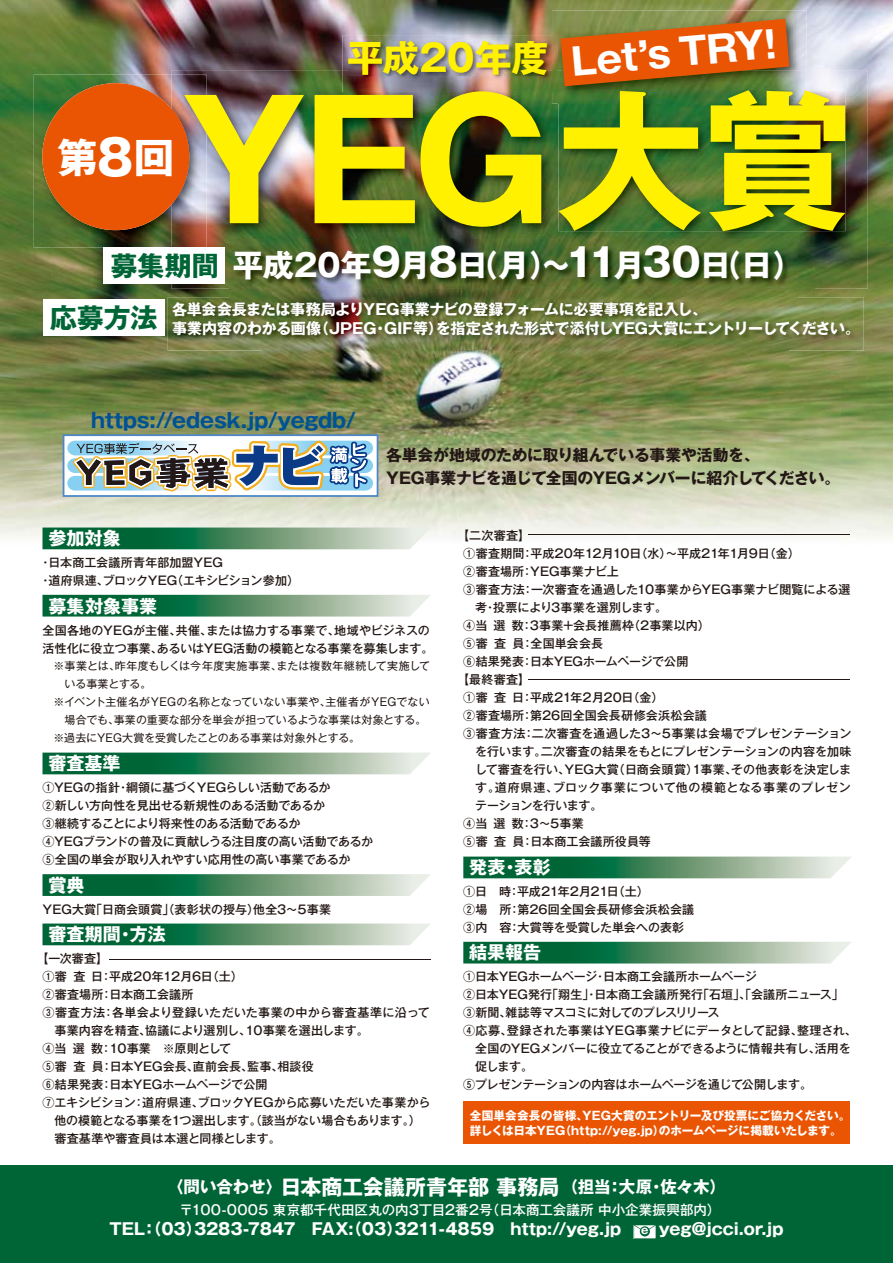
<style>
.page{position:relative;width:893px;height:1263px;background:#fff}
.page>*{position:absolute;margin:0;border:0;box-sizing:border-box;transform-origin:0 0}
.t1{font:700 162.75px "Gothic MB101 Pr 5";color:#fff100;scale:.95 1}
.t2{font:700 40.5px "Gothic MB101 Pr 5";color:#fff}
.t3{font:700 37.2px "Gothic MB101 Pr 5";color:#fff}
.t4{font:700 37.05px "Gothic MB101 Pr 5";letter-spacing:-.015em;color:#fff100}
.t5{font:700 31.2px "Gothic MB101 Pr 5";letter-spacing:-.01em;color:#fff}
.t6{font:700 27px "Gothic MB101 Pr 5";color:#006536}
.t7{font:700 20.4px "Gothic MB101 Pr 5";color:#005293}
.t8{font:700 18px "Gothic MB101 Pr 5";letter-spacing:.005em;color:#fff}
.t9{font:700 16.5px "Gothic MB101 Pr 5";letter-spacing:-.005em;color:#fff}
.t10{font:700 16.2px "Gothic MB101 Pr 5";letter-spacing:-.005em;color:#fff}
.t11{font:700 15.9px/22.6px "Gothic MB101 Pr 5";letter-spacing:-.02em;color:#231815}
.t12{font:700 15px/19.5px "Gothic MB101 Pr 5";letter-spacing:-.015em;color:#fff}
.t13{font:500 13.5px "Gothic MB101 Pr 5";letter-spacing:.005em;color:#fff}
.t14{font:500 12px/18px "Gothic MB101 Pr 5";color:#231815}
.t15{font:500 12px "Gothic MB101 Pr 5";letter-spacing:.02em;color:#231815}
.t16{font:500 12px "Gothic MB101 Pr 5";letter-spacing:-.02em;color:#231815}
.t17{font:500 12px "Gothic MB101 Pr 5";letter-spacing:.03em;color:#231815}
.t18{font:500 12px "Gothic MB101 Pr 5";letter-spacing:.045em;color:#231815}
.t19{font:500 12px "Gothic MB101 Pr 5";letter-spacing:-.03em;color:#231815}
.t20{font:500 12px "Gothic MB101 Pr 5";letter-spacing:-.025em;color:#231815}
.t21{font:500 12px "Gothic MB101 Pr 5";letter-spacing:-.055em;color:#231815}
.t22{font:500 12px "Gothic MB101 Pr 5";letter-spacing:-.05em;color:#231815}
.t23{font:700 11.7px/15px "Gothic MB101 Pr 5";letter-spacing:-.01em;color:#fff}
.t24{font:10.95px "Gothic MB101 Pr 5";letter-spacing:.005em;color:#231815}
.t25{font:10.95px "Gothic MB101 Pr 5";letter-spacing:.03em;color:#231815}
.t26{font:700 10.8px "Gothic MB101 Pr 5";color:#fff}
.s1{font-size:48.6px}
.s2{font-size:147.9px}
.s3{font-size:27px;color:#006536}
.s4{font-size:39px}
.s5{font-size:21px}
</style>
<div class="page">
<div style="left:0;top:1165px;width:893px;height:98px;background:#006536"></div>
<img style="left:0;top:0;width:367px;height:100px">
<img style="left:367px;top:0;width:526px;height:50px">
<img style="left:0;top:100px;width:52px;height:517px">
<img style="left:841px;top:100px;width:52px;height:439px">
<img style="left:52px;top:247px;width:158px;height:370px">
<img style="left:210px;top:289px;width:52px;height:328px">
<img style="left:788px;top:289px;width:53px;height:247px">
<img style="left:262px;top:351px;width:526px;height:266px">
<svg style="left:463px;top:856px;width:388px;height:22px;background:#5c9674"></svg>
<svg style="left:463px;top:942px;width:388px;height:21px;background:#579471"></svg>
<svg style="left:42px;top:527px;width:389px;height:22px;background:#5b9674"></svg>
<svg style="left:42px;top:595px;width:389px;height:21px;background:#589471"></svg>
<svg style="left:42px;top:753px;width:388px;height:21px;background:#579471"></svg>
<svg style="left:42px;top:874px;width:389px;height:22px;background:#5a9573"></svg>
<svg style="left:42px;top:923px;width:388px;height:22px;background:#5b9674"></svg>
<div style="left:464px;top:1101px;width:386px;height:42px;background:#ea5504"></div>
<img style="left:34px;top:75px;width:137px;height:172px">
<div style="left:42px;top:83px;width:147px;height:147px;background:#ea5504;border-radius:50%"></div>
<img style="left:342px;top:35px;width:210px;height:35px">
<img style="left:348px;top:40px;width:199px;height:30px">
<img style="left:171px;top:70px;width:428px;height:175px">
<img style="left:807px;top:70px;width:61px;height:43px">
<img style="left:814px;top:113px;width:54px;height:176px">
<img style="left:599px;top:231px;width:215px;height:14px">
<img style="left:171px;top:245px;width:58px;height:44px">
<img style="left:798px;top:245px;width:16px;height:44px">
<img style="left:171px;top:109px;width:18px;height:96px">
<img style="left:348px;top:70px;width:199px;height:5px">
<img style="left:171px;top:140px;width:1px;height:36px">
<img style="left:558px;top:90px;width:287px;height:141px">
<img style="left:552px;top:10px;width:255px;height:94px">
<img style="left:558px;top:90px;width:249px;height:14px">
<svg style="left:561px;top:19px;width:228px;height:67px;background:#c35f14"></svg>
<img style="left:168px;top:297px;width:696px;height:54px">
<svg style="left:633px;top:1225px;width:23px;height:14px"></svg>
<div style="left:640px;top:1226px;width:10px;height:10px;background:#006536;border-radius:50%"></div>
<img style="left:229px;top:239px;width:569px;height:60px">
<div style="left:104px;top:247px;width:121px;height:36px;background:#fff"></div>
<div style="left:44px;top:300px;width:121px;height:36px;background:#fff"></div>
<hr style="left:529px;top:534px;width:321px;height:1px;background:#231815">
<hr style="left:529px;top:679px;width:321px;height:1px;background:#231815">
<hr style="left:109px;top:959px;width:321px;height:1px;background:#231815">
<svg style="left:63px;top:434px;width:315px;height:63px"></svg>
<h2 class="t2" style="left:57px;top:124px;width:118px">第<span class="s1">8</span>回</h2>
<h3 class="t4" style="left:347px;top:27px;width:203px">平成20年度</h3>
<h3 class="t3" style="left:569px;top:31px;width:207px;rotate:-5deg">Letʼs TRY!</h3>
<h1 class="t1" style="left:181px;top:26px;width:707px">YEG<span class="s2">大賞</span></h1>
<h3 class="t5" style="left:110px;top:240px;width:695px"><span class="s3">募集期間</span> 平成20年<span class="s4">9</span>月<span class="s4">8</span>日（月）～<span class="s4">11</span>月<span class="s4">30</span>日（日）</h3>
<h3 class="t6" style="left:50px;top:296px;width:109px">応募方法</h3>
<p class="t12" style="left:172px;top:298px;width:690px">各単会会長または事務局よりYEG事業ナビの登録フォームに必要事項を記入し、<br>事業内容のわかる画像（JPEG・GIF等）を指定された形式で添付しYEG大賞にエントリーしてください。</p>
<h3 class="t7" style="left:91px;top:403px;width:266px">https://edesk.jp/yegdb/</h3>
<h3 class="t11" style="left:386px;top:442px;width:456px">各単会が地域のために取り組んでいる事業や活動を、<br>YEG事業ナビを通じて全国のYEGメンバーに紹介してください。</h3>
<h3 class="t8" style="left:48px;top:523px;width:74px">参加対象</h3>
<p class="t14" style="left:40px;top:552px;width:261px">・日本商工会議所青年部加盟YEG<br>・道府県連、ブロックYEG（エキシビション参加）</p>
<h3 class="t8" style="left:48px;top:591px;width:110px">募集対象事業</h3>
<p class="t14" style="left:43px;top:620px;width:393px">全国各地のYEGが主催、共催、または協力する事業で、地域やビジネスの活性化に役立つ事業、あるいはYEG活動の模範となる事業を募集します。</p>
<p class="t25" style="left:53px;top:656px;width:378px">※事業とは、昨年度もしくは今年度実施事業、または複数年継続して実施して</p>
<p class="t24" style="left:64px;top:674px;width:89px">いる事業とする。</p>
<p class="t24" style="left:53px;top:692px;width:378px">※イベント主催名がYEGの名称となっていない事業や、主催者がYEGでない</p>
<p class="t24" style="left:64px;top:710px;width:363px">場合でも、事業の重要な部分を単会が担っているような事業は対象とする。</p>
<p class="t24" style="left:53px;top:728px;width:308px">※過去にYEG大賞を受賞したことのある事業は対象外とする。</p>
<h3 class="t8" style="left:48px;top:748px;width:74px">審査基準</h3>
<p class="t14" style="left:43px;top:777px;width:332px">①YEGの指針・綱領に基づくYEGらしい活動であるか<br>②新しい方向性を見出せる新規性のある活動であるか<br>③継続することにより将来性のある活動であるか<br>④YEGブランドの普及に貢献しうる注目度の高い活動であるか<br>⑤全国の単会が取り入れやすい応用性の高い事業であるか</p>
<h3 class="t8" style="left:48px;top:870px;width:37px">賞典</h3>
<p class="t14" style="left:43px;top:899px;width:290px">YEG大賞「日商会頭賞」（表彰状の授与）他全3～5事業</p>
<h3 class="t8" style="left:48px;top:919px;width:119px">審査期間・方法</h3>
<p class="t14" style="left:37px;top:948px;width:73px">【一次審査】</p>
<p class="t14" style="left:43px;top:966px;width:202px">①審査日：平成20年12月6日（土）</p>
<p class="t14" style="left:43px;top:984px;width:153px">②審査場所：日本商工会議所</p>
<p class="t17" style="left:43px;top:1002px;width:389px">③審査方法：各単会より登録いただいた事業の中から審査基準に沿って</p>
<p class="t14" style="left:55px;top:1020px;width:316px">事業内容を精査、協議により選別し、10事業を選出します。</p>
<p class="t14" style="left:43px;top:1038px;width:190px">④当選数：10事業　※原則として</p>
<p class="t14" style="left:43px;top:1056px;width:273px">⑤審査員：日本YEG会長、直前会長、監事、相談役</p>
<p class="t14" style="left:43px;top:1074px;width:227px">⑥結果発表：日本YEGホームページで公開</p>
<p class="t16" style="left:43px;top:1092px;width:389px">⑦エキシビション：道府県連、ブロックYEGから応募いただいた事業から</p>
<p class="t14" style="left:55px;top:1110px;width:368px">他の模範となる事業を1つ選出します。（該当がない場合もあります。）</p>
<p class="t14" style="left:43px;top:1128px;width:240px">　審査基準や審査員は本選と同様とします。</p>
<p class="t14" style="left:457px;top:525px;width:74px">【二次審査】</p>
<p class="t14" style="left:463px;top:543px;width:338px">①審査期間：平成20年12月10日（水）～平成21年1月9日（金）</p>
<p class="t14" style="left:463px;top:561px;width:157px">②審査場所：YEG事業ナビ上</p>
<p class="t14" style="left:463px;top:579px;width:389px">③審査方法：一次審査を通過した10事業からYEG事業ナビ閲覧による選</p>
<p class="t14" style="left:475px;top:597px;width:193px">考・投票により3事業を選別します。</p>
<p class="t15" style="left:463px;top:615px;width:248px">④当選数：3事業+会長推薦枠（2事業以内）</p>
<p class="t15" style="left:463px;top:633px;width:141px">⑤審査員：全国単会会長</p>
<p class="t14" style="left:463px;top:651px;width:227px">⑥結果発表：日本YEGホームページで公開</p>
<p class="t14" style="left:457px;top:669px;width:74px">【最終審査】</p>
<p class="t14" style="left:463px;top:687px;width:202px">①審査日：平成21年2月20日（金）</p>
<p class="t14" style="left:463px;top:705px;width:245px">②審査場所：第26回全国会長研修会浜松会議</p>
<p class="t14" style="left:463px;top:723px;width:390px">③審査方法：二次審査を通過した3～5事業は会場でプレゼンテーション</p>
<p class="t14" style="left:475px;top:741px;width:378px">を行います。二次審査の結果をもとにプレゼンテーションの内容を加味</p>
<p class="t14" style="left:475px;top:759px;width:377px">して審査を行い、YEG大賞（日商会頭賞）1事業、その他表彰を決定しま</p>
<p class="t18" style="left:475px;top:777px;width:377px">す。道府県連、ブロック事業について他の模範となる事業のプレゼン</p>
<p class="t22" style="left:475px;top:795px;width:129px">テーションを行います。</p>
<p class="t14" style="left:463px;top:813px;width:122px">④当選数：3～5事業</p>
<p class="t14" style="left:463px;top:831px;width:189px">⑤審査員：日本商工会議所役員等</p>
<h3 class="t8" style="left:469px;top:852px;width:83px">発表・表彰</h3>
<p class="t14" style="left:463px;top:881px;width:232px">①日　時：平成21年2月21日（土）<br>②場　所：第26回全国会長研修会浜松会議<br>③内　容：大賞等を受賞した単会への表彰</p>
<h3 class="t8" style="left:469px;top:937px;width:73px">結果報告</h3>
<p class="t20" style="left:463px;top:966px;width:295px">①日本YEGホームページ・日本商工会議所ホームページ</p>
<p class="t14" style="left:463px;top:984px;width:382px">②日本YEG発行「翔生」・日本商工会議所発行「石垣」、「会議所ニュース」</p>
<p class="t21" style="left:463px;top:1002px;width:258px">③新聞、雑誌等マスコミに対してのプレスリリース</p>
<p class="t15" style="left:463px;top:1020px;width:395px">④応募、登録された事業はYEG事業ナビにデータとして記録、整理され、</p>
<p class="t14" style="left:475px;top:1038px;width:377px">全国のYEGメンバーに役立てることができるように情報共有し、活用を</p>
<p class="t14" style="left:475px;top:1056px;width:59px">促します。</p>
<p class="t19" style="left:463px;top:1074px;width:350px">⑤プレゼンテーションの内容はホームページを通じて公開します。</p>
<p class="t23" style="left:470px;top:1107px;width:382px">全国単会会長の皆様、YEG大賞のエントリー及び投票にご協力ください。詳しくは日本YEG（http://yeg.jp）のホームページに掲載いたします。</p>
<h3 class="t9" style="left:167px;top:1173px;width:560px">〈問い合わせ〉<span class="s5">日本商工会議所青年部 事務局</span>（担当：大原・佐々木）</h3>
<p class="t13" style="left:179px;top:1199px;width:543px">〒100-0005 東京都千代田区丸の内3丁目2番2号（日本商工会議所 中小企業振興部内）</p>
<h3 class="t10" style="left:110px;top:1216px;width:675px">TEL：（03）3283-7847　FAX:（03）3211-4859　http://yeg.jp 　　yeg@jcci.or.jp</h3>
<p class="t26" style="left:641px;top:1221px;width:9px">e</p>
</div>
